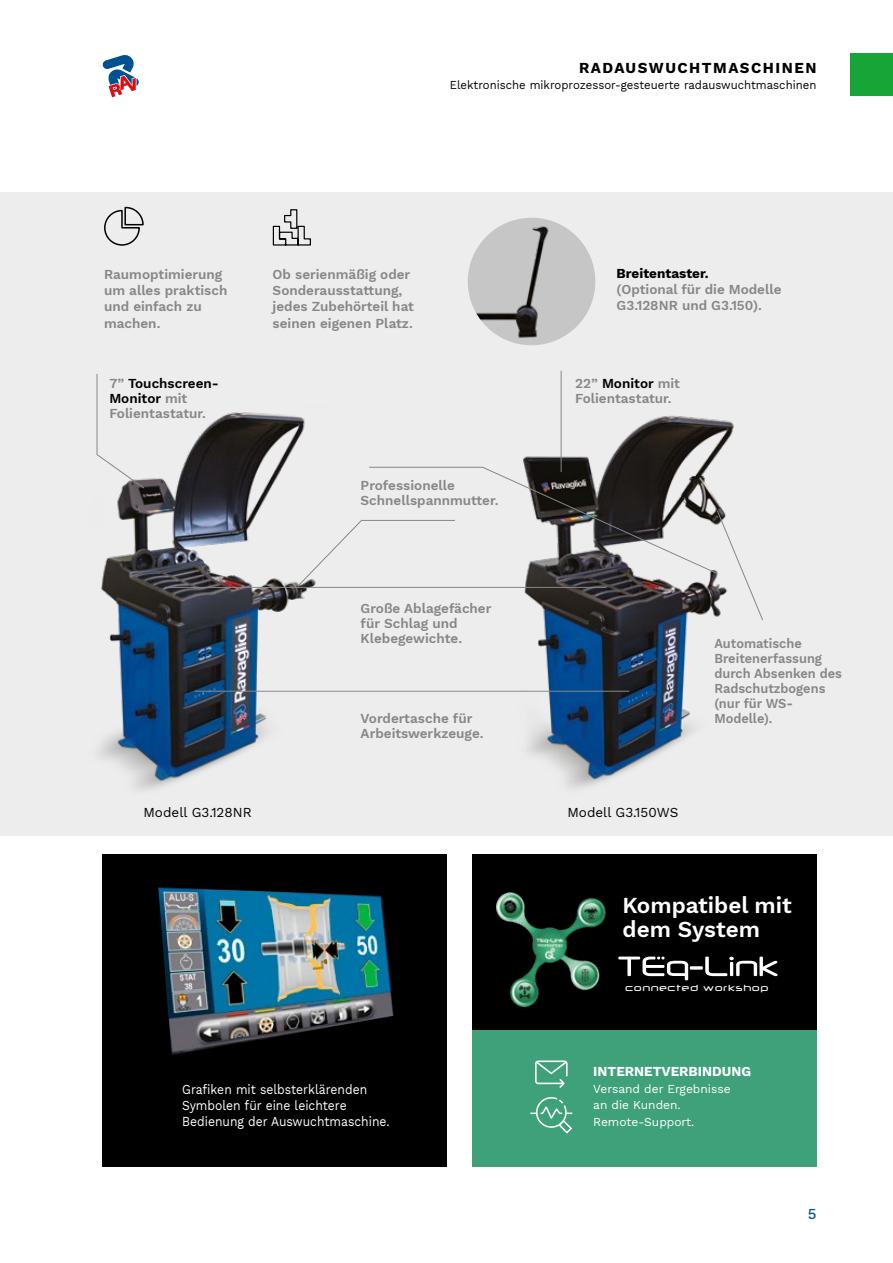
<style>
.page{position:relative;width:893px;height:1263px;background:#fff}
.page>*{position:absolute;margin:0;border:0;box-sizing:border-box;transform-origin:0 0}
.t1{font:600 22.5px/24px "Work Sans";color:#fff}
.t2{font:700 15px "Work Sans";letter-spacing:.1em;color:#000}
.t3{font:500 15px "Work Sans";color:#005192}
.t4{font:600 13.5px/16.2px "Work Sans";color:#878787}
.t5{font:13.5px/16.2px "Work Sans";color:#fff;scale:.9 1}
.t6{font:600 13.5px/15px "Work Sans";color:#878787;scale:.95 1}
.t7{font:13.5px "Work Sans";color:#000}
.t8{font:700 13.5px "Work Sans";color:#fff}
.t9{font:700 13.5px "Work Sans";color:#000}
.t10{font:12px "Work Sans";color:#000;scale:.95 1}
.t11{font:12px/16.5px "Work Sans";color:#fff}
.t12{font:500 10.5px "Neuropol";letter-spacing:.1em;color:#fff}
.s1{color:#000}
</style>
<div class="page">
<div style="left:102px;top:855px;width:344px;height:312px;background:#000"></div>
<div style="left:0;top:192px;width:893px;height:644px;background:#ededed"></div>
<img style="left:96px;top:405px;width:240px;height:385px">
<img style="left:469px;top:371px;width:265px;height:417px">
<img style="left:158px;top:887px;width:236px;height:168px">
<div style="left:468px;top:218px;width:127px;height:127px;background:#c6c6c6;border-radius:50%"></div>
<img style="left:468px;top:221px;width:98px;height:118px">
<div style="left:850px;top:53px;width:43px;height:43px;background:#18a538"></div>
<svg style="left:102px;top:55px;width:37px;height:43px"></svg>
<div style="left:472px;top:855px;width:344px;height:312px;background:#000"></div>
<div style="left:472px;top:1030px;width:344px;height:137px;background:#3ea17a"></div>
<svg style="left:104px;top:206px;width:40px;height:40px"></svg>
<hr style="left:561px;top:371px;width:1px;height:101px;background:#878787">
<svg style="left:97px;top:374px;width:47px;height:115px"></svg>
<hr style="left:195px;top:691px;width:434px;height:1px;background:#878787">
<hr style="left:165px;top:587px;width:441px;height:1px;background:#878787">
<svg style="left:297px;top:467px;width:466px;height:153px"></svg>
<svg style="left:272px;top:209px;width:39px;height:37px"></svg>
<svg style="left:618px;top:956px;width:159px;height:24px"></svg>
<img style="left:497px;top:892px;width:109px;height:115px">
<svg style="left:530px;top:1097px;width:43px;height:37px"></svg>
<svg style="left:535px;top:1060px;width:33px;height:28px"></svg>
<p class="t2" style="left:579px;top:56px;width:239px">RADAUSWUCHTMASCHINEN</p>
<p class="t10" style="left:450px;top:76px;width:387px">Elektronische mikroprozessor-gesteuerte radauswuchtmaschinen</p>
<p class="t4" style="left:104px;top:266px;width:125px">Raumoptimierung um alles praktisch und einfach zu machen.</p>
<p class="t4" style="left:109px;top:375px;width:111px;line-height:15px">7” <span class="s1">Touchscreen-<br>Monitor</span> mit<br>Folientastatur.</p>
<p class="t4" style="left:273px;top:266px;width:143px">Ob serienmäßig oder<br>Sonderausstattung, jedes Zubehörteil hat seinen eigenen Platz.</p>
<p class="t4" style="left:361px;top:478px;width:139px;line-height:15px">Professionelle<br>Schnellspannmutter.</p>
<p class="t4" style="left:361px;top:600px;width:132px;line-height:15px">Große Ablagefächer für Schlag und<br>Klebegewichte.</p>
<p class="t4" style="left:361px;top:710px;width:125px;line-height:15px">Vordertasche für<br>Arbeitswerkzeuge.</p>
<p class="t9" style="left:617px;top:263px;width:94px">Breitentaster.</p>
<p class="t4" style="left:617px;top:281px;width:166px">(Optional für die Modelle<br>G3.128NR und G3.150).</p>
<p class="t4" style="left:575px;top:375px;width:106px;line-height:15px">22” <span class="s1">Monitor</span> mit<br>Folientastatur.</p>
<p class="t6" style="left:714px;top:635px;width:136px">Automatische<br>Breitenerfassung durch Absenken des<br>Radschutzbogens (nur für WS-<br>Modelle).</p>
<p class="t7" style="left:144px;top:802px;width:110px">Modell G3.128NR</p>
<p class="t7" style="left:567px;top:802px;width:112px">Modell G3.150WS</p>
<h1 class="t1" style="left:623px;top:892px;width:171px">Kompatibel mit dem System</h1>
<p class="t5" style="left:182px;top:1080px;width:232px">Grafiken mit selbsterklärenden<br>Symbolen für eine leichtere<br>Bedienung der Auswuchtmaschine.</p>
<p class="t12" style="left:625px;top:982px;width:144px">connected workshop</p>
<p class="t8" style="left:593px;top:1061px;width:159px">INTERNETVERBINDUNG</p>
<p class="t11" style="left:593px;top:1080px;width:139px">Versand der Ergebnisse an die Kunden.<br>Remote-Support.</p>
<p class="t3" style="left:808px;top:1203px;width:10px">5</p>
</div>
